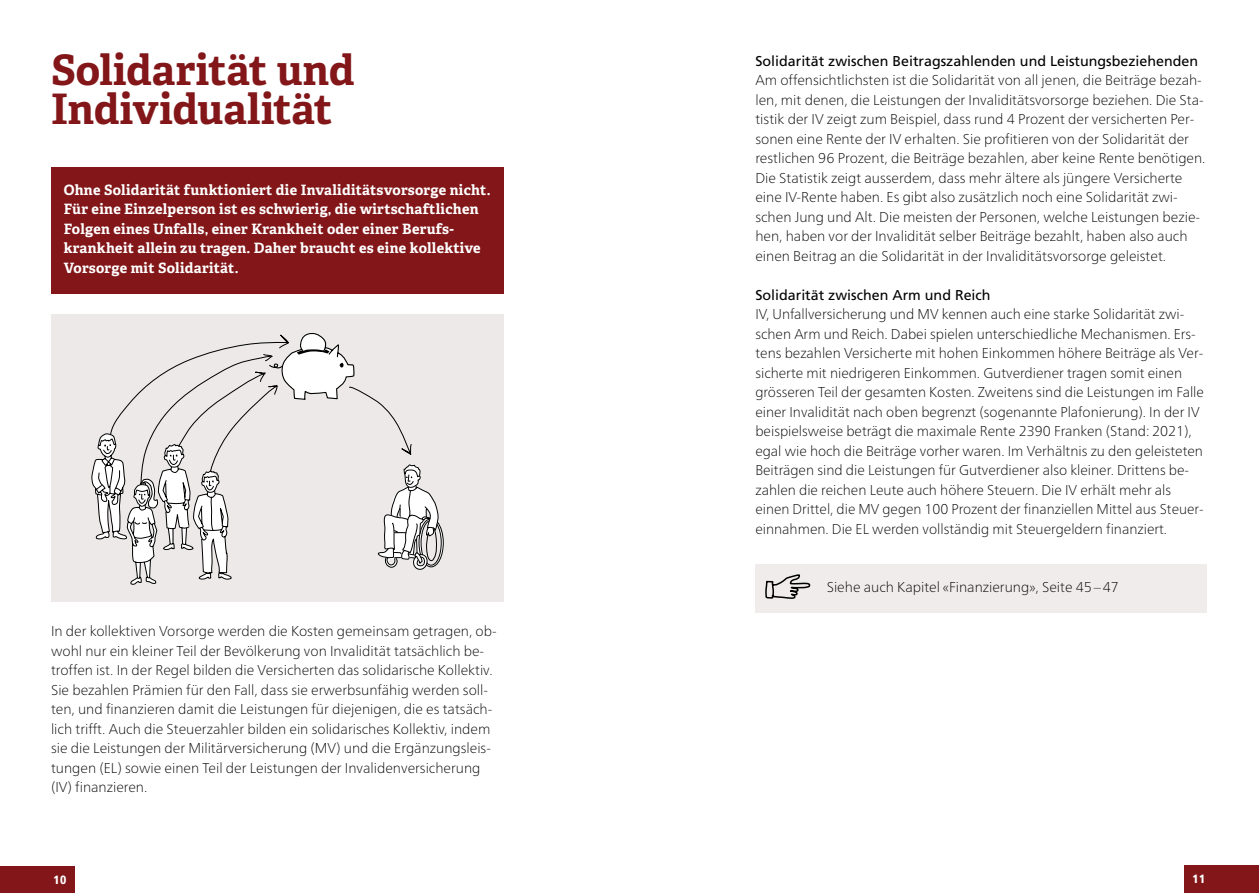
<style>
.page{position:relative;width:1259px;height:893px;background:#fff}
.page>*{position:absolute;margin:0;border:0;box-sizing:border-box;transform-origin:0 0}
.Haupttitel_Adelle_Bo{font:700 42px/39px "Adelle";letter-spacing:-.01em;color:#821618}
.LAUFTEXT{font:100 14.25px/19.5px "Frutiger Neue LT Pro";color:#000}
.Lead{font:700 14.25px/19.5px "Adelle";letter-spacing:.02em;color:#fff}
.BF_Zwischentitel_Fru{font:14.25px "Frutiger";color:#000}
.graue_Kasten{font:100 14.25px "Frutiger Neue LT Pro";color:#000}
.t1{font:900 condensed 12px "Frutiger";color:#fff}
</style>
<div class="page">
<div style="left:0;top:866px;width:74px;height:27px;background:#821618"></div>
<div style="left:1184px;top:865px;width:75px;height:28px;background:#821618"></div>
<div style="left:51px;top:167px;width:452px;height:126px;background:#821618"></div>
<div style="left:51px;top:314px;width:452px;height:288px;background:#ece9e8"></div>
<svg style="left:91px;top:333px;width:353px;height:252px"></svg>
<div style="left:755px;top:565px;width:452px;height:48px;background:#efeceb"></div>
<svg style="left:765px;top:574px;width:46px;height:25px"></svg>
<h1 class="Haupttitel_Adelle_Bo" style="left:51px;top:51px;width:305px">Solidarität und<br>Individualität</h1>
<p class="Lead" style="left:64px;top:180px;width:428px">Ohne Solidarität funktioniert die Invaliditätsvorsorge nicht.<br>Für eine Einzelperson ist es schwierig, die wirtschaftlichen Folgen eines Unfalls, einer Krankheit oder einer Berufs&shy;krankheit allein zu tragen. Daher braucht es eine kollektive Vorsorge mit Solidarität.</p>
<p class="LAUFTEXT" style="left:51px;top:621px;width:447px">In der kollektiven Vorsorge werden die Kosten gemeinsam getragen, ob&shy;wohl nur ein kleiner Teil der Bevölkerung von Invalidität tatsächlich be&shy;troffen ist. In der Regel bilden die Versicherten das solidarische Kollektiv.<br>Sie bezahlen Prämien für den Fall, dass sie erwerbsunfähig werden soll&shy;ten, und finanzieren damit die Leistungen für diejenigen, die es tatsäch&shy;lich trifft. Auch die Steuerzahler bilden ein solidarisches Kollektiv, indem sie die Leistungen der Militärversicherung (MV) und die Ergänzungsleis&shy;tungen (EL) sowie einen Teil der Leistungen der Invalidenversicherung (IV) finanzieren.</p>
<h2 class="BF_Zwischentitel_Fru" style="left:755px;top:53px;width:444px">Solidarität zwischen Beitragszahlenden und Leistungsbeziehenden</h2>
<p class="LAUFTEXT" style="left:755px;top:71px;width:451px">Am offensichtlichsten ist die Solidarität von all jenen, die Beiträge bezah&shy;len, mit denen, die Leistungen der Invaliditätsvorsorge beziehen. Die Sta&shy;tistik der IV zeigt zum Beispiel, dass rund 4 Prozent der versicherten Per&shy;sonen eine Rente der IV erhalten. Sie profitieren von der Solidarität der restlichen 96 Prozent, die Beiträge bezahlen, aber keine Rente benötigen.<br>Die Statistik zeigt ausserdem, dass mehr ältere als jüngere Versicherte eine IV-Rente haben. Es gibt also zusätzlich noch eine Solidarität zwi&shy;schen Jung und Alt. Die meisten der Personen, welche Leistungen bezie&shy;hen, haben vor der Invalidität selber Beiträge bezahlt, haben also auch einen Beitrag an die Solidarität in der Invaliditätsvorsorge geleistet.</p>
<h2 class="BF_Zwischentitel_Fru" style="left:755px;top:287px;width:237px">Solidarität zwischen Arm und Reich</h2>
<p class="LAUFTEXT" style="left:755px;top:305px;width:450px">IV, Unfallversicherung und MV kennen auch eine starke Solidarität zwi&shy;schen Arm und Reich. Dabei spielen unterschiedliche Mechanismen. Ers&shy;tens bezahlen Versicherte mit hohen Einkommen höhere Beiträge als Ver&shy;sicherte mit niedrigeren Einkommen. Gutverdiener tragen somit einen grösseren Teil der gesamten Kosten. Zweitens sind die Leistungen im Falle einer Invalidität nach oben begrenzt (sogenannte Plafonierung). In der IV beispielsweise beträgt die maximale Rente 2390 Franken (Stand: 2021), egal wie hoch die Beiträge vorher waren. Im Verhältnis zu den geleisteten Beiträgen sind die Leistungen für Gutverdiener also kleiner. Drittens be&shy;zahlen die reichen Leute auch höhere Steuern. Die IV erhält mehr als einen Drittel, die MV gegen 100 Prozent der finanziellen Mittel aus Steuer&shy;einnahmen. Die EL werden vollständig mit Steuergeldern finanziert.</p>
<p class="graue_Kasten" style="left:826px;top:579px;width:294px">Siehe auch Kapitel «Finanzierung», Seite 45–47</p>
<p class="t1" style="left:54px;top:872px;width:14px">10</p>
<p class="t1" style="left:1192px;top:871px;width:14px">11</p>
</div>
